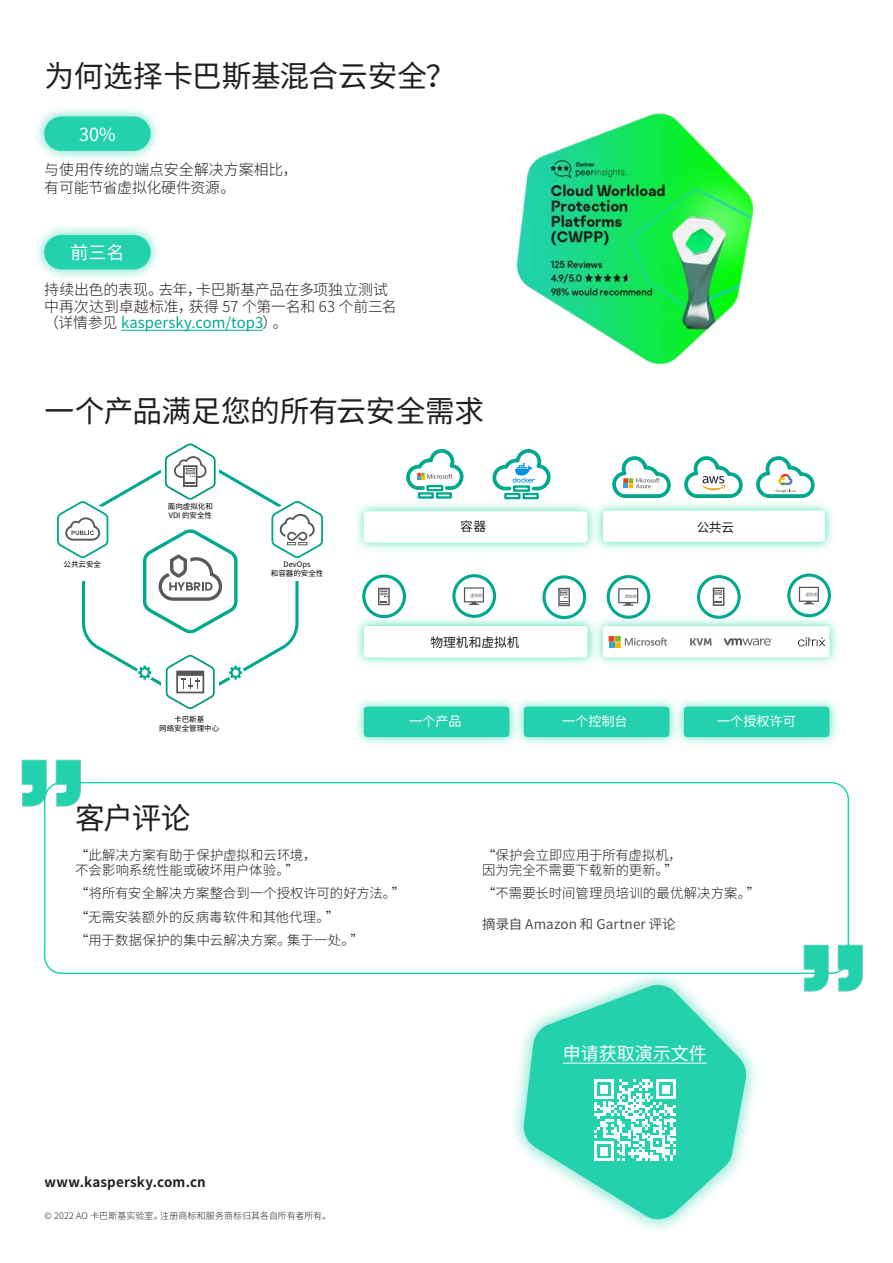
<style>
.page{position:relative;width:893px;height:1263px;background:#fff}
.page>*{position:absolute;margin:0;border:0;box-sizing:border-box;transform-origin:0 0}
.t1{font:30px "Noto Sans CJ Ksc";letter-spacing:-.015em;color:#231f20}
.t2{font:18px "Noto Sans CJ Ksc";color:#fff}
.t3{font:300 15px/16.5px "Noto Sans CJ Ksc";color:#231f20}
.t4{font:300 13.5px/15px "Noto Sans CJ Ksc";letter-spacing:.005em;color:#231f20}
.t5{font:700 13.5px "Noto Sans CJ Ksc";letter-spacing:.015em;color:#231f20}
.t6{font:13.5px "Noto Sans CJ Ksc";letter-spacing:.005em;color:#4d4d4f}
.t7{font:13.2px "Noto Sans CJ Ksc";color:#fff}
.t8{font:12.75px "Noto Sans CJ Ksc";color:#1d1d19}
.t9{font:12.6px "Noto Sans CJ Ksc";color:#1d1d19}
.t10{font:300 9px "Noto Sans CJ Ksc";letter-spacing:.015em;color:#231f20}
.t11{font:7.5px/9px "Noto Sans CJ Ksc";color:#000;text-align:center}
.t12{font:4.2px "Noto Sans CJ Ksc";color:#58595b}
.s1{font-weight:400;color:#00ab90}
</style>
<div class="page">
<hr style="left:121px;top:330px;width:142px;height:1px;background:#00ab90">
<div style="left:33px;top:105px;width:129px;height:58px;background:#24d1ad;opacity:.75"></div>
<div style="left:44px;top:117px;width:107px;height:34px;background:#24d1ad;border-radius:17px"></div>
<div style="left:33px;top:223px;width:129px;height:58px;background:#24d1ad;opacity:.75"></div>
<div style="left:44px;top:235px;width:107px;height:34px;background:#24d1ad;border-radius:17px"></div>
<img style="left:356px;top:699px;width:153px;height:46px">
<div style="left:364px;top:707px;width:145px;height:30px;background:#23d1ae;border-radius:3px"></div>
<img style="left:509px;top:699px;width:161px;height:46px">
<div style="left:524px;top:707px;width:145px;height:30px;background:#23d1ae;border-radius:3px"></div>
<img style="left:670px;top:699px;width:168px;height:46px">
<div style="left:684px;top:707px;width:145px;height:30px;background:#23d1ae;border-radius:3px"></div>
<div style="left:418px;top:492px;width:16px;height:7px;border:2px solid #00a88e"></div>
<div style="left:436px;top:492px;width:16px;height:7px;border:2px solid #00a88e"></div>
<svg style="left:406px;top:449px;width:58px;height:43px"></svg>
<div style="left:504px;top:493px;width:16px;height:6px;border:2px solid #00a88e"></div>
<div style="left:523px;top:493px;width:16px;height:6px;border:2px solid #00a88e"></div>
<svg style="left:492px;top:449px;width:59px;height:43px"></svg>
<svg style="left:684px;top:456px;width:59px;height:40px"></svg>
<svg style="left:612px;top:456px;width:59px;height:40px"></svg>
<svg style="left:756px;top:456px;width:59px;height:40px"></svg>
<img style="left:356px;top:496px;width:232px;height:55px">
<div style="left:364px;top:511px;width:223px;height:32px;background:#fff;border-radius:4px"></div>
<img style="left:588px;top:496px;width:245px;height:54px">
<div style="left:603px;top:511px;width:222px;height:31px;background:#fff;border-radius:4px"></div>
<img style="left:356px;top:612px;width:232px;height:53px">
<div style="left:364px;top:626px;width:223px;height:31px;background:#fff;border-radius:4px"></div>
<img style="left:588px;top:612px;width:250px;height:53px">
<div style="left:603px;top:626px;width:226px;height:31px;background:#fff;border-radius:4px"></div>
<svg style="left:798px;top:637px;width:27px;height:9px"></svg>
<svg style="left:724px;top:638px;width:48px;height:7px"></svg>
<svg style="left:690px;top:638px;width:22px;height:7px"></svg>
<svg style="left:609px;top:636px;width:58px;height:12px"></svg>
<svg style="left:378px;top:588px;width:12px;height:17px"></svg>
<div style="left:362px;top:574px;width:44px;height:44px;border:3px solid #00a88e;border-radius:50%"></div>
<svg style="left:618px;top:588px;width:20px;height:18px"></svg>
<div style="left:607px;top:575px;width:43px;height:44px;border:3px solid #00a88e;border-radius:50%"></div>
<svg style="left:558px;top:588px;width:12px;height:18px"></svg>
<div style="left:542px;top:575px;width:44px;height:44px;border:3px solid #00a88e;border-radius:50%"></div>
<svg style="left:713px;top:587px;width:11px;height:19px"></svg>
<div style="left:697px;top:575px;width:44px;height:44px;border:3px solid #00a88e;border-radius:50%"></div>
<svg style="left:464px;top:587px;width:20px;height:18px"></svg>
<div style="left:452px;top:574px;width:44px;height:44px;border:3px solid #00a88e;border-radius:50%"></div>
<svg style="left:799px;top:587px;width:20px;height:17px"></svg>
<div style="left:787px;top:573px;width:44px;height:44px;border:3px solid #00a88e;border-radius:50%"></div>
<svg style="left:82px;top:469px;width:217px;height:217px"></svg>
<svg style="left:143px;top:529px;width:95px;height:104px"></svg>
<svg style="left:137px;top:664px;width:17px;height:17px"></svg>
<svg style="left:227px;top:664px;width:17px;height:17px"></svg>
<svg style="left:138px;top:666px;width:13px;height:13px"></svg>
<svg style="left:229px;top:666px;width:13px;height:13px"></svg>
<div style="left:162px;top:653px;width:57px;height:58px;background:#fff"></div>
<div style="left:162px;top:444px;width:57px;height:57px;background:#fff"></div>
<svg style="left:166px;top:655px;width:49px;height:54px"></svg>
<svg style="left:165px;top:444px;width:51px;height:56px"></svg>
<div style="left:58px;top:558px;width:54px;height:22px;background:#fff"></div>
<svg style="left:57px;top:498px;width:53px;height:61px"></svg>
<div style="left:273px;top:556px;width:54px;height:24px;background:#fff"></div>
<svg style="left:271px;top:498px;width:52px;height:69px"></svg>
<div style="left:44px;top:782px;width:805px;height:192px;border:2px solid #24d1ad;border-radius:17px"></div>
<div style="left:509px;top:970px;width:252px;height:264px;background:#24d1ad;opacity:.75"></div>
<svg style="left:523px;top:983px;width:224px;height:238px;fill:#24d1ad"></svg>
<hr style="left:563px;top:1063px;width:144px;height:1px;background:#fff">
<svg style="left:594px;top:1079px;width:82px;height:82px"></svg>
<img style="left:21px;top:759px;width:61px;height:48px">
<img style="left:802px;top:943px;width:61px;height:49px">
<img style="left:517px;top:114px;width:236px;height:250px">
<h1 class="t1" style="left:45px;top:59px;width:412px">为何选择卡巴斯基混合云安全？</h1>
<h2 class="t2" style="left:79px;top:124px;width:38px">30%</h2>
<p class="t3" style="left:44px;top:161px;width:255px;line-height:18px">与使用传统的端点安全解决方案相比，有可能节省虚拟化硬件资源。</p>
<h2 class="t2" style="left:70px;top:243px;width:56px">前三名</h2>
<p class="t3" style="left:44px;top:282px;width:354px">持续出色的表现。去年，卡巴斯基产品在多项独立测试中再次达到卓越标准，获得 57 个第一名和 63 个前三名（详情参见 <span class="s1">kaspersky.com/top3</span>）。</p>
<h1 class="t1" style="left:45px;top:395px;width:441px">一个产品满足您的所有云安全需求</h1>
<p class="t11" style="left:168px;top:502px;width:47px;text-align:left">面向虚拟化和<br>VDI 的安全性</p>
<p class="t11" style="left:64px;top:560px;width:39px">公共云安全</p>
<p class="t11" style="left:271px;top:560px;width:54px">DevOps<br>和容器的安全性</p>
<p class="t11" style="left:159px;top:715px;width:62px">卡巴斯基<br>网络安全管理中心</p>
<p class="t8" style="left:461px;top:519px;width:27px">容器</p>
<p class="t9" style="left:696px;top:520px;width:39px">公共云</p>
<p class="t12" style="left:471px;top:593px;width:14px">虚拟机</p>
<p class="t12" style="left:625px;top:594px;width:14px">虚拟机</p>
<p class="t12" style="left:805px;top:592px;width:14px">虚拟机</p>
<p class="t8" style="left:430px;top:635px;width:91px">物理机和虚拟机</p>
<p class="t7" style="left:409px;top:714px;width:54px">一个产品</p>
<p class="t7" style="left:562px;top:714px;width:67px">一个控制台</p>
<p class="t7" style="left:717px;top:714px;width:80px">一个授权许可</p>
<h1 class="t1" style="left:75px;top:801px;width:117px">客户评论</h1>
<p class="t4" style="left:75px;top:848px;width:243px">“此解决方案有助于保护虚拟和云环境，不会影响系统性能或破坏用户体验。”</p>
<p class="t4" style="left:75px;top:882px;width:332px;line-height:23.5px">“将所有安全解决方案整合到一个授权许可的好方法。” “无需安装额外的反病毒软件和其他代理。”<br>“用于数据保护的集中云解决方案。集于一处。”</p>
<p class="t4" style="left:482px;top:848px;width:201px">“保护会立即应用于所有虚拟机，因为完全不需要下载新的更新。”</p>
<p class="t4" style="left:482px;top:886px;width:279px">“不需要长时间管理员培训的最优解决方案。”</p>
<p class="t6" style="left:482px;top:916px;width:195px">摘录自 Amazon 和 Gartner 评论</p>
<h2 class="t2" style="left:563px;top:1044px;width:145px">申请获取演示文件</h2>
<p class="t5" style="left:45px;top:1175px;width:163px">www.kaspersky.com.cn</p>
<p class="t10" style="left:45px;top:1211px;width:288px">© 2022 AO 卡巴斯基实验室。注册商标和服务商标归其各自所有者所有。</p>
</div>
